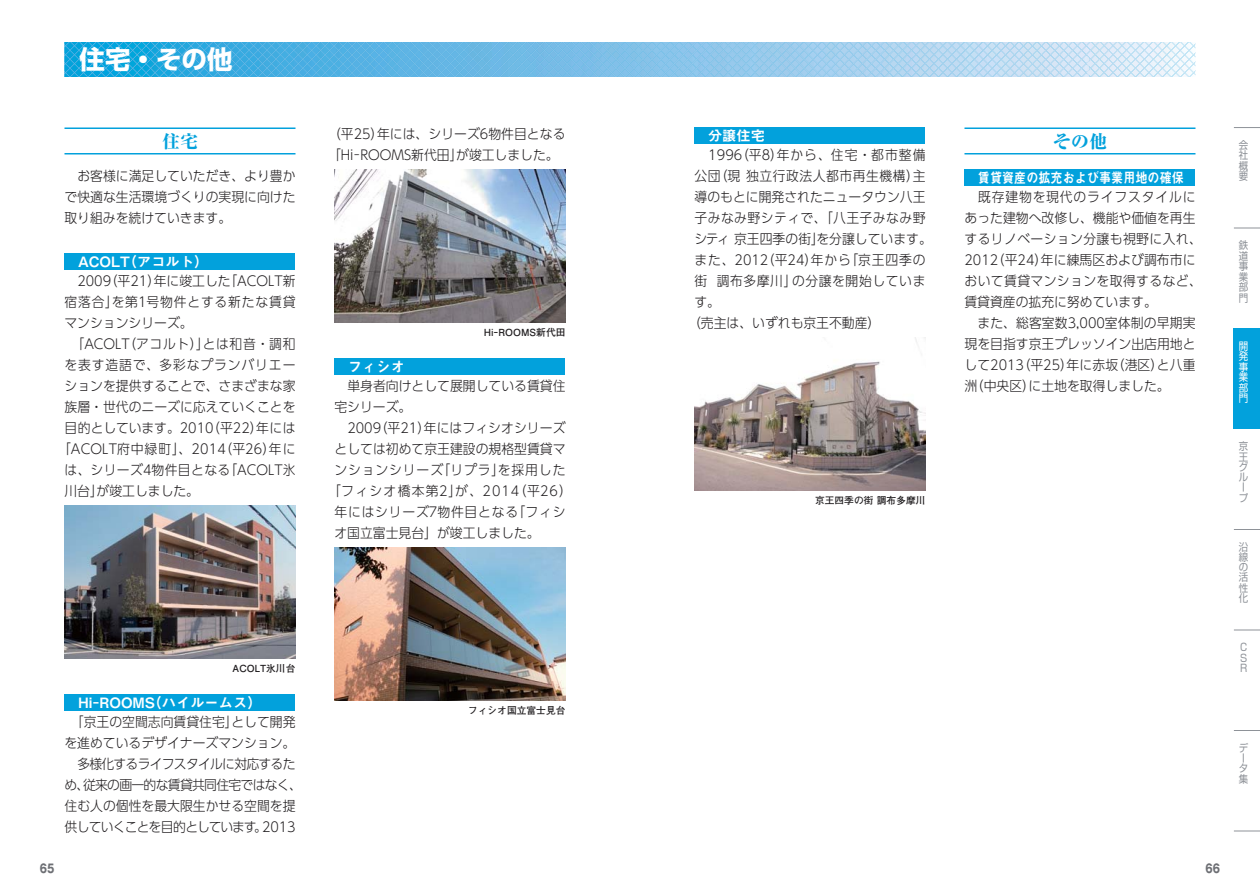
<style>
.page{position:relative;width:1260px;height:894px;background:#fff}
.page>*{position:absolute;margin:0;border:0;box-sizing:border-box;transform-origin:0 0}
.t1{font:25.5px "UD Shin Go Pr 6 N Bold 90 pv RKSJ H";color:#fff}
.t2{font:18px "Ryumin Pr 6 N Heavy 90 pv RKSJ H";color:#02a1dc}
.t3{font:14.25px "Midashi Go Pr 6 N MB31 90 pv RKSJ H";color:#fff}
.t4{font:14.25px "Midashi Go Pr 6 N MB31 90 pv RKSJ H";color:#fff;scale:.85 1}
.t5{font:13.5px/21px "UD Shin Go Pr 6 N Light 90 pv RKSJ H";color:#201d1f;text-align:justify;scale:.95 1}
.t6{font:13.5px/21px "UD Shin Go Pr 6 N Light 90 pv RKSJ H";letter-spacing:.03em;color:#201d1f;scale:.95 1}
.t7{font:13.5px "UD Shin Go Pr 6 N Light 90 pv RKSJ H";letter-spacing:.06em;color:#201d1f;scale:.95 1}
.t8{font:13.5px "UD Shin Go Pr 6 N Light 90 pv RKSJ H";letter-spacing:.045em;color:#201d1f;scale:.95 1}
.t9{font:13.5px "UD Shin Go Pr 6 N Light 90 pv RKSJ H";letter-spacing:.09em;color:#201d1f;scale:.95 1}
.t10{font:13.5px "UD Shin Go Pr 6 N Light 90 pv RKSJ H";letter-spacing:.075em;color:#201d1f;scale:.95 1}
.t11{font:13.5px "UD Shin Go Pr 6 N Light 90 pv RKSJ H";letter-spacing:.07em;color:#201d1f;scale:.95 1}
.t12{font:13.5px "UD Shin Go Pr 6 N Light 90 pv RKSJ H";letter-spacing:.04em;color:#201d1f;scale:.95 1}
.t13{font:13.5px "UD Shin Go Pr 6 N Light 90 pv RKSJ H";letter-spacing:.035em;color:#201d1f;scale:.95 1}
.t14{font:13.5px "UD Shin Go Pr 6 N Light 90 pv RKSJ H";letter-spacing:.065em;color:#201d1f;scale:.95 1}
.t15{font:12px "Gothic MB101 Pr 6 N Bold 90 pv RKSJ H";color:#6d6f74;scale:.8 1}
.t16{font:10.5px/10.4px "Shin Go Pr 6 Regular 90 pv RKSJ V 83 pv RKSJ H";color:#8e9298;text-align:justify;scale:.9 1}
.t17{font:10.5px/10.5px "Shin Go Pr 6 Regular 90 pv RKSJ V 83 pv RKSJ H";color:#fff;text-align:justify;scale:.9 1}
.t18{font:9.75px "Futo Go B101 Pr 6 N Bold 90 pv RKSJ H";color:#201d1f}
</style>
<div class="page">
<svg style="left:64px;top:42px;width:1132px;height:34px;background:#80c4e9"></svg>
<div style="left:1234px;top:328px;width:26px;height:101px;background:#02a1dc"></div>
<svg style="left:1234px;top:529px;width:26px;height:1px"></svg>
<svg style="left:1234px;top:730px;width:26px;height:1px"></svg>
<svg style="left:1234px;top:630px;width:26px;height:1px"></svg>
<svg style="left:1234px;top:228px;width:26px;height:1px"></svg>
<svg style="left:1234px;top:127px;width:26px;height:1px"></svg>
<svg style="left:1234px;top:831px;width:26px;height:1px"></svg>
<div style="left:64px;top:694px;width:232px;height:17px;background:#02a1dc"></div>
<div style="left:64px;top:254px;width:232px;height:16px;background:#02a1dc"></div>
<div style="left:334px;top:358px;width:232px;height:17px;background:#02a1dc"></div>
<img style="left:334px;top:548px;width:232px;height:152px">
<hr style="left:64px;top:128px;width:232px;height:1px;background:#02a1dc">
<hr style="left:64px;top:153px;width:232px;height:1px;background:#02a1dc">
<img style="left:334px;top:170px;width:232px;height:152px">
<div style="left:694px;top:128px;width:232px;height:16px;background:#02a1dc"></div>
<div style="left:964px;top:170px;width:232px;height:16px;background:#02a1dc"></div>
<hr style="left:964px;top:128px;width:232px;height:1px;background:#02a1dc">
<hr style="left:964px;top:153px;width:232px;height:1px;background:#02a1dc">
<img style="left:694px;top:338px;width:232px;height:152px">
<img style="left:64px;top:506px;width:232px;height:152px">
<h1 class="t1" style="left:80px;top:50px;width:154px">住宅・その他</h1>
<h2 class="t2" style="left:162px;top:134px;width:37px">住宅</h2>
<p class="t5" style="left:65px;top:168px;width:245px;text-indent:13px">お客様に満足していただき、より豊かで快適な生活環境づくりの実現に向けた取り組みを続けていきます。</p>
<p class="t3" style="left:78px;top:256px;width:132px">ACOLT（アコルト）</p>
<p class="t5" style="left:77px;top:273px;width:231px">2009（平21）年に竣工した「ACOLT新</p>
<p class="t7" style="left:65px;top:297px;width:245px">宿落合」を第1号物件とする新たな賃貸</p>
<p class="t5" style="left:65px;top:315px;width:136px">マンションシリーズ。</p>
<p class="t8" style="left:72px;top:339px;width:237px">「ACOLT（アコルト）」とは和音・調和</p>
<p class="t14" style="left:65px;top:360px;width:245px">を表す造語で、多彩なプランバリエー</p>
<p class="t5" style="left:65px;top:378px;width:245px">ションを提供することで、さまざまな家</p>
<p class="t5" style="left:65px;top:399px;width:245px">族層・世代のニーズに応えていくことを</p>
<p class="t5" style="left:65px;top:420px;width:245px">目的としています。2010（平22）年には</p>
<p class="t5" style="left:58px;top:441px;width:251px">「ACOLT府中緑町」、2014（平26）年に</p>
<p class="t6" style="left:65px;top:462px;width:245px">は、シリーズ4物件目となる「ACOLT氷</p>
<p class="t5" style="left:65px;top:483px;width:143px">川台」が竣工しました。</p>
<p class="t5" style="left:328px;top:126px;width:251px">（平25）年には、シリーズ6物件目となる「Hi－ROOMS新代田」が竣工しました。</p>
<p class="t3" style="left:348px;top:361px;width:58px">フィシオ</p>
<p class="t18" style="left:484px;top:329px;width:83px">Hi－ROOMS新代田</p>
<p class="t5" style="left:335px;top:378px;width:245px;text-indent:13px">単身者向けとして展開している賃貸住宅シリーズ。</p>
<p class="t5" style="left:347px;top:420px;width:231px">2009（平21）年にはフィシオシリーズ</p>
<p class="t5" style="left:335px;top:441px;width:245px">としては初めて京王建設の規格型賃貸マ</p>
<p class="t11" style="left:335px;top:465px;width:245px">ンションシリーズ「リプラ」を採用した</p>
<p class="t9" style="left:328px;top:486px;width:258px">「フィシオ橋本第2」が、2014（平26）</p>
<p class="t7" style="left:335px;top:507px;width:245px">年にはシリーズ7物件目となる「フィシ</p>
<p class="t5" style="left:335px;top:525px;width:217px">オ国立富士見台」が竣工しました。</p>
<p class="t18" style="left:233px;top:665px;width:64px">ACOLT氷川台</p>
<p class="t3" style="left:78px;top:697px;width:185px">Hi－ROOMS（ハイルームス）</p>
<p class="t5" style="left:65px;top:714px;width:251px;text-align:center">「京王の空間志向賃貸住宅」として開発を進めているデザイナーズマンション。多様化するライフスタイルに対応するた<br>め、従来の画一的な賃貸共同住宅ではなく、住む人の個性を最大限生かせる空間を提供していくことを目的としています。2013</p>
<p class="t18" style="left:468px;top:707px;width:99px">フィシオ国立富士見台</p>
<p class="t3" style="left:708px;top:130px;width:58px">分譲住宅</p>
<p class="t10" style="left:708px;top:150px;width:230px">1996（平8）年から、住宅・都市整備</p>
<p class="t12" style="left:695px;top:171px;width:245px">公団（現 独立行政法人都市再生機構）主</p>
<p class="t5" style="left:695px;top:189px;width:245px">導のもとに開発されたニュータウン八王</p>
<p class="t13" style="left:695px;top:213px;width:245px">子みなみ野シティで、「八王子みなみ野</p>
<p class="t5" style="left:695px;top:231px;width:251px">シティ 京王四季の街」を分譲しています。</p>
<p class="t7" style="left:695px;top:255px;width:245px">また、2012（平24）年から「京王四季の</p>
<p class="t8" style="left:695px;top:276px;width:245px">街 調布多摩川」の分譲を開始していま</p>
<p class="t5" style="left:695px;top:294px;width:29px">す。</p>
<p class="t5" style="left:688px;top:315px;width:204px">（売主は、いずれも京王不動産）</p>
<h2 class="t2" style="left:1053px;top:134px;width:56px">その他</h2>
<p class="t4" style="left:978px;top:172px;width:244px">賃貸資産の拡充および事業用地の確保</p>
<p class="t6" style="left:965px;top:189px;width:251px;text-indent:14px">既存建物を現代のライフスタイルにあった建物へ改修し、機能や価値を再生するリノベーション分譲も視野に入れ、<br>2012（平24）年に練馬区および調布市において賃貸マンションを取得するなど、賃貸資産の拡充に努めています。</p>
<p class="t5" style="left:965px;top:315px;width:245px;text-indent:13px">また、総客室数3,000室体制の早期実現を目指す京王プレッソイン出店用地として2013（平25）年に赤坂（港区）と八重洲（中央区）に土地を取得しました。</p>
<p class="t18" style="left:815px;top:497px;width:112px">京王四季の街 調布多摩川</p>
<p class="t15" style="left:40px;top:864px;width:20px">65</p>
<p class="t15" style="left:1205px;top:864px;width:20px">66</p>
<p class="t16" style="left:1239px;top:141px;width:12px">会社概要</p>
<p class="t16" style="left:1239px;top:241px;width:12px">鉄道事業部門</p>
<p class="t17" style="left:1239px;top:342px;width:12px">開発事業部門</p>
<p class="t16" style="left:1239px;top:443px;width:12px;text-align:left">京王グループ</p>
<p class="t16" style="left:1239px;top:543px;width:12px">沿線の活性化</p>
<p class="t16" style="left:1240px;top:643px;width:9px">C S R</p>
<p class="t16" style="left:1239px;top:744px;width:12px;text-align:left">データ集</p>
</div>
